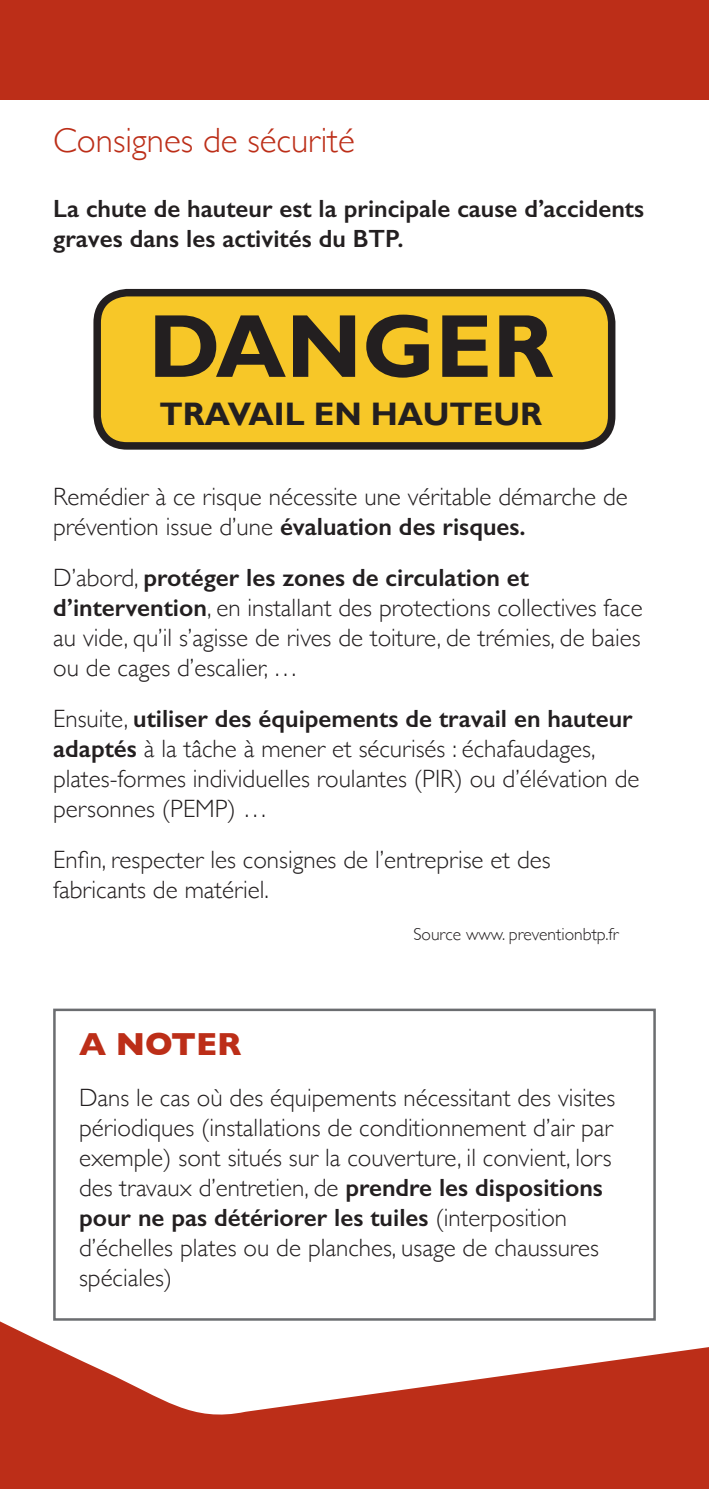
<style>
.page{position:relative;width:709px;height:1489px;background:#fff}
.page>*{position:absolute;margin:0;border:0;box-sizing:border-box;transform-origin:0 0}
.t1{font:700 90px "Gill Sans";color:#231f20}
.t2{font:300 35px "Gill Sans";color:#bc2e18}
.t3{font:700 32.5px "Gill Sans";color:#231f20}
.t4{font:700 32.5px "Gill Sans";color:#bc2e18}
.t5{font:300 25px/30px "Gill Sans";color:#231f20}
.t6{font:600 25px/30px "Gill Sans";color:#231f20}
.t7{font:300 17.5px "Gill Sans";color:#231f20}
.s1{font-weight:600}
</style>
<div class="page">
<svg style="left:0;top:1226px;width:709px;height:262px"></svg>
<div style="left:0;top:0;width:709px;height:99px;background:#bc2e18"></div>
<div style="left:97px;top:293px;width:514px;height:153px;background:#f7c728;border-radius:30px"></div>
<div style="left:93px;top:289px;width:522px;height:160px;border:8px solid #231f20;border-radius:30px"></div>
<h2 class="t2" style="left:53px;top:113px;width:303px">Consignes de sécurité</h2>
<p class="t6" style="left:53px;top:193px;width:592px">La chute de hauteur est la principale cause d’accidents graves dans les activités du BTP.</p>
<h1 class="t1" style="left:148px;top:292px;width:406px">DANGER</h1>
<h3 class="t3" style="left:159px;top:394px;width:384px">TRAVAIL EN HAUTEUR</h3>
<p class="t5" style="left:53px;top:480px;width:576px">Remédier à ce risque nécessite une véritable démarche de prévention issue d’une <span class="s1">évaluation des risques.</span></p>
<p class="t5" style="left:53px;top:561px;width:591px">D’abord, <span class="s1">protéger les zones de circulation et d’intervention</span>, en installant des protections collectives face au vide, qu’il s’agisse de rives de toiture, de trémies, de baies ou de cages d’escalier, …</p>
<p class="t5" style="left:53px;top:702px;width:588px">Ensuite, <span class="s1">utiliser des équipements de travail en hauteur adaptés</span> à la tâche à mener et sécurisés : échafaudages, plates-formes individuelles roulantes (PIR) ou d’élévation de personnes (PEMP) …</p>
<p class="t5" style="left:53px;top:843px;width:499px">Enfin, respecter les consignes de l’entreprise et des fabricants de matériel.</p>
<p class="t7" style="left:413px;top:920px;width:207px">Source www. preventionbtp.fr</p>
<h3 class="t4" style="left:79px;top:1018px;width:164px">A NOTER</h3>
<p class="t5" style="left:79px;top:1081px;width:538px">Dans le cas où des équipements nécessitant des visites périodiques (installations de conditionnement d’air par exemple) sont situés sur la couverture, il convient, lors des travaux d’entretien, de <span class="s1">prendre les dispositions pour ne pas détériorer les tuiles</span> (interposition d’échelles plates ou de planches, usage de chaussures spéciales)</p>
</div>
